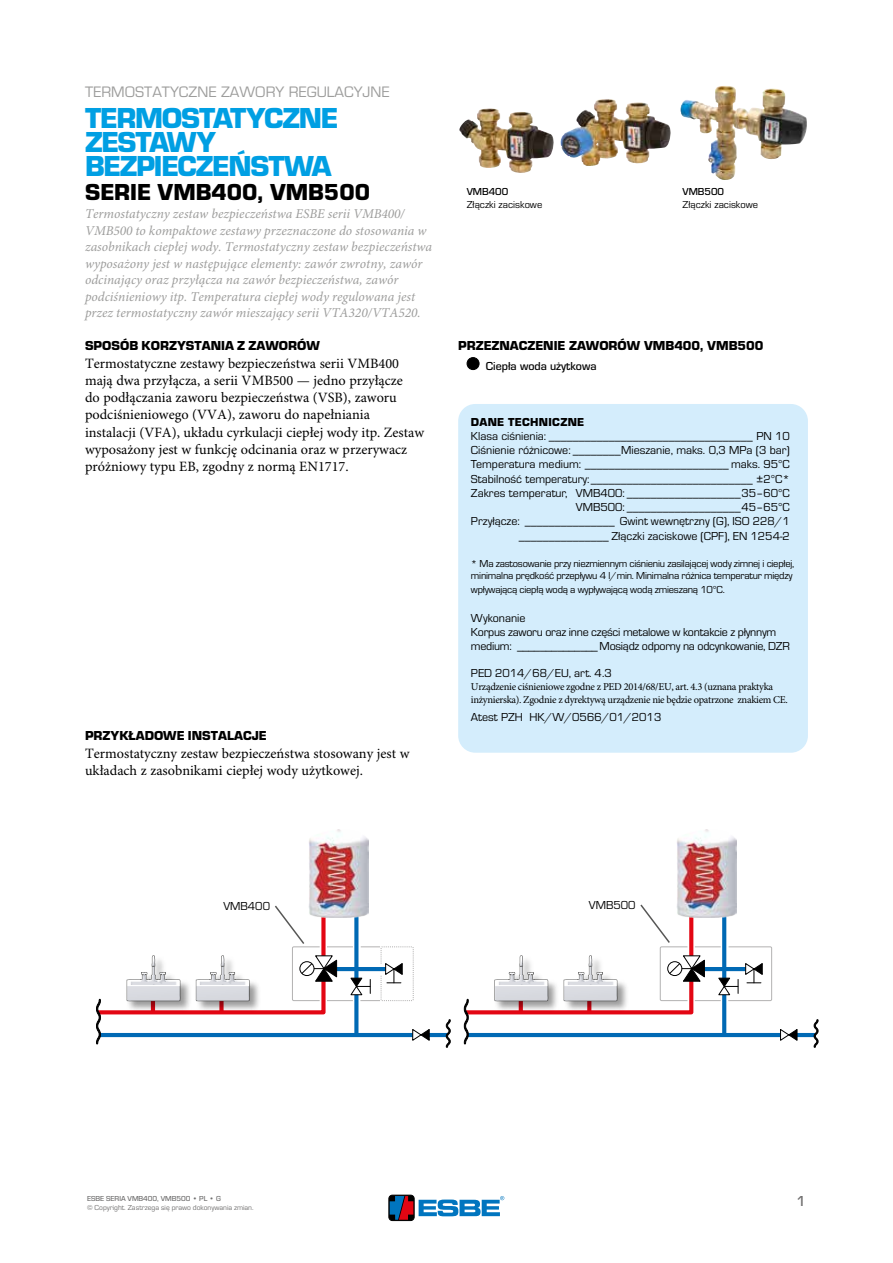
<style>
.page{position:relative;width:893px;height:1263px;background:#fff}
.page>*{position:absolute;margin:0;border:0;box-sizing:border-box;transform-origin:0 0}
.t1{font:700 30px/24px "ESBE Eurostile";letter-spacing:-.04em;color:#009fe3}
.t2{font:700 24px "ESBE Eurostile";color:#000}
.t3{font:15.75px "ESBE Eurostile";color:#9d9d9c}
.t4{font:500 15px "ESBE Eurostile";color:#706f6f}
.t5{font:14.25px/17.2px "Minion Pro";color:#000}
.t6{font:italic 13.5px/16.5px "Minion Pro";color:#9d9d9c}
.t7{font:700 13.5px "ESBE Eurostile";color:#000}
.t8{font:12px/14.2px "ESBE Eurostile";color:#000;text-align:right}
.t9{font:12px/14.2px "ESBE Eurostile";letter-spacing:-.02em;color:#000}
.t10{font:500 12px "ESBE Eurostile";color:#000}
.t11{font:700 12px "ESBE Eurostile";letter-spacing:.025em;color:#000}
.t12{font:10.5px/12.6px "ESBE Eurostile";letter-spacing:-.02em;color:#000}
.t13{font:10.5px/12.6px "Minion Pro";letter-spacing:-.03em;color:#000}
.t14{font:10.5px "ESBE Eurostile";color:#000}
.t15{font:500 10.5px "ESBE Eurostile";color:#000}
.t16{font:7.5px "ESBE Eurostile";color:#706f6f}
.t17{font:500 7.5px "ESBE Eurostile";color:#706f6f}
</style>
<div class="page">
<img style="left:309px;top:829px;width:60px;height:75px">
<hr style="left:426px;top:1033px;width:21px;height:4px;background:#0069b4">
<hr style="left:99px;top:1033px;width:317px;height:4px;background:#0069b4">
<svg style="left:411px;top:1029px;width:20px;height:12px"></svg>
<svg style="left:445px;top:1019px;width:6px;height:29px"></svg>
<div style="left:381px;top:946px;width:33px;height:55px;border:1px dashed #b3b2b2"></div>
<div style="left:458px;top:404px;width:350px;height:349px;background:#d4edfc;border-radius:17px"></div>
<img style="left:459px;top:109px;width:95px;height:64px">
<img style="left:560px;top:100px;width:111px;height:66px">
<svg style="left:96px;top:904px;width:308px;height:141px"></svg>
<img style="left:715px;top:86px;width:10px;height:21px">
<img style="left:677px;top:829px;width:60px;height:74px">
<hr style="left:793px;top:1033px;width:22px;height:4px;background:#0069b4">
<hr style="left:467px;top:1033px;width:317px;height:4px;background:#0069b4">
<svg style="left:779px;top:1029px;width:19px;height:12px"></svg>
<svg style="left:813px;top:1019px;width:6px;height:29px"></svg>
<svg style="left:463px;top:903px;width:310px;height:142px"></svg>
<div style="left:467px;top:358px;width:12px;height:12px;background:#000;border-radius:50%"></div>
<div style="left:467px;top:357px;width:12px;height:13px;border:1px solid #000;border-radius:50%"></div>
<div style="left:389px;top:1195px;width:25px;height:25px;border:1px solid #000;border-radius:4px"></div>
<svg style="left:390px;top:1196px;width:23px;height:24px"></svg>
<svg style="left:419px;top:1196px;width:85px;height:20px"></svg>
<h3 class="t3" style="left:85px;top:83px;width:306px">TERMOSTATYCZNE ZAWORY REGULACYJNE</h3>
<h1 class="t1" style="left:85px;top:107px;width:255px">TERMOSTATYCZNE<br>ZESTAWY<br>BEZPIECZEŃSTWA</h1>
<h2 class="t2" style="left:85px;top:179px;width:286px">SERIE VMB400, VMB500</h2>
<p class="t6" style="left:85px;top:206px;width:349px">Termostatyczny zestaw bezpieczeństwa ESBE serii VMB400/ VMB500 to kompaktowe zestawy przeznaczone do stosowania w zasobnikach ciepłej wody. Termostatyczny zestaw bezpieczeństwa wyposażony jest w następujące elementy: zawór zwrotny, zawór odcinający oraz przyłącza na zawór bezpieczeństwa, zawór podciśnieniowy itp. Temperatura ciepłej wody regulowana jest przez termostatyczny zawór mieszający serii VTA320/VTA520.</p>
<p class="t7" style="left:85px;top:338px;width:236px">SPOSÓB KORZYSTANIA Z ZAWORÓW</p>
<p class="t5" style="left:85px;top:355px;width:341px">Termostatyczne zestawy bezpieczeństwa serii VMB400 mają dwa przyłącza, a serii VMB500 — jedno przyłącze<br>do podłączania zaworu bezpieczeństwa (VSB), zaworu podciśnieniowego (VVA), zaworu do napełniania instalacji (VFA), układu cyrkulacji ciepłej wody itp. Zestaw wyposażony jest w funkcję odcinania oraz w przerywacz próżniowy typu EB, zgodny z normą EN1717.</p>
<p class="t7" style="left:85px;top:728px;width:183px">PRZYKŁADOWE INSTALACJE</p>
<p class="t5" style="left:85px;top:745px;width:326px">Termostatyczny zestaw bezpieczeństwa stosowany jest w układach z zasobnikami ciepłej wody użytkowej.</p>
<p class="t15" style="left:467px;top:186px;width:43px">VMB400</p>
<p class="t15" style="left:682px;top:186px;width:43px">VMB500</p>
<p class="t14" style="left:467px;top:199px;width:77px">Złączki zaciskowe</p>
<p class="t14" style="left:682px;top:199px;width:77px">Złączki zaciskowe</p>
<p class="t7" style="left:458px;top:338px;width:307px">PRZEZNACZENIE ZAWORÓW VMB400, VMB500</p>
<p class="t10" style="left:486px;top:359px;width:112px">Ciepła woda użytkowa</p>
<p class="t11" style="left:471px;top:415px;width:115px">DANE TECHNICZNE</p>
<p class="t8" style="left:471px;top:429px;width:320px">Klasa ciśnienia: __________________________________ PN 10<br>Ciśnienie różnicowe: ________Mieszanie, maks. 0,3 MPa (3 bar)<br>Temperatura medium: ________________________ maks. 95°C Stabilność temperatury:___________________________ ±2°C* Zakres temperatur, VMB400: ___________________35‒60°C VMB500: ___________________45‒65°C<br>Przyłącze: _______________ Gwint wewnętrzny (G), ISO 228/1 _______________ Złączki zaciskowe (CPF), EN 1254-2</p>
<p class="t12" style="left:471px;top:557px;width:325px">* Ma zastosowanie przy niezmiennym ciśnieniu zasilającej wody zimnej i ciepłej, minimalna prędkość przepływu 4 l/min. Minimalna różnica temperatur między</p>
<p class="t12" style="left:471px;top:584px;width:255px">wpływającą ciepłą wodą a wypływającą wodą zmieszaną 10°C.</p>
<p class="t9" style="left:471px;top:611px;width:320px">Wykonanie<br>Korpus zaworu oraz inne części metalowe w kontakcie z płynnym medium: ______________ Mosiądz odporny na odcynkowanie, DZR</p>
<p class="t8" style="left:471px;top:667px;width:142px">PED 2014/68/EU, art. 4.3</p>
<p class="t13" style="left:471px;top:681px;width:318px">Urządzenie ciśnieniowe zgodne z PED 2014/68/EU, art. 4.3 (uznana praktyka inżynierska). Zgodnie z dyrektywą urządzenie nie będzie opatrzone znakiem CE.</p>
<p class="t8" style="left:471px;top:710px;width:192px">Atest PZH HK/W/0566/01/2013</p>
<p class="t8" style="left:223px;top:899px;width:48px">VMB400</p>
<p class="t8" style="left:589px;top:898px;width:48px">VMB500</p>
<p class="t17" style="left:87px;top:1194px;width:135px">ESBE SERIA VMB400, VMB500 • PL • G</p>
<p class="t16" style="left:87px;top:1203px;width:168px">© Copyright. Zastrzega się prawo dokonywania zmian.</p>
<p class="t4" style="left:796px;top:1193px;width:11px">1</p>
</div>
